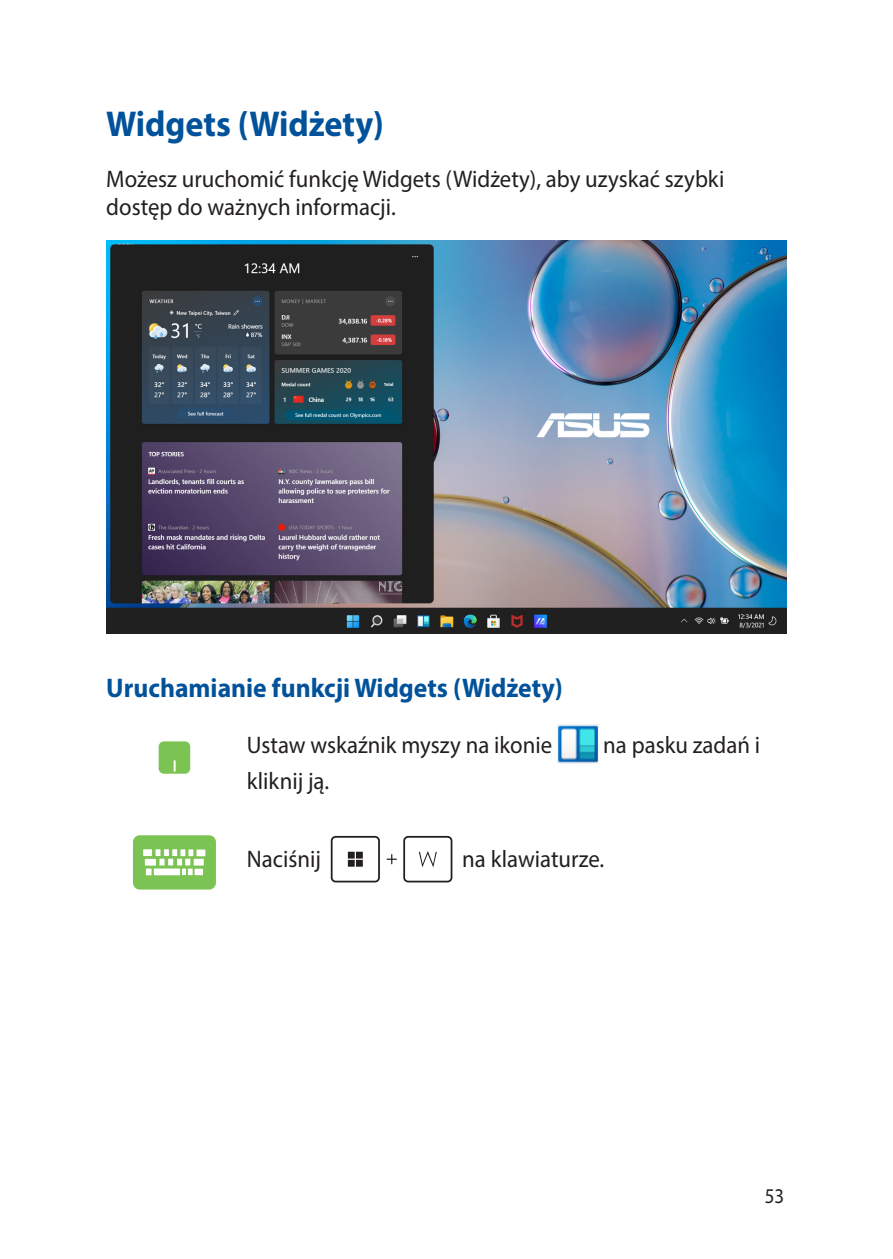
<style>
.page{position:relative;width:893px;height:1259px;background:#fff}
.page>*{position:absolute;margin:0;border:0;box-sizing:border-box;transform-origin:0 0}
.t1{font:700 36px "Myriad Pro";color:#01529a;scale:.95 1}
.t2{font:700 27px "Myriad Pro";color:#01529a;scale:.95 1}
.t3{font:24px/28.8px "Myriad Pro";color:#231f20;scale:.95 1}
.t4{font:21px "Myriad Pro";color:#231f20;scale:.9 1}
</style>
<div class="page">
<img style="left:106px;top:241px;width:681px;height:392px">
<div style="left:159px;top:741px;width:31px;height:32px;background:#7bc352;border-radius:5px"></div>
<svg style="left:174px;top:760px;width:2px;height:11px"></svg>
<img style="left:557px;top:725px;width:41px;height:39px">
<div style="left:134px;top:836px;width:81px;height:52px;background:#7bc352;border-radius:6px"></div>
<div style="left:133px;top:835px;width:83px;height:54px;border:2px solid #7bc352;border-radius:6px"></div>
<div style="left:197px;top:849px;width:8px;height:7px;background:#fff"></div>
<div style="left:145px;top:859px;width:11px;height:6px;background:#fff"></div>
<div style="left:146px;top:868px;width:6px;height:7px;background:#fff"></div>
<div style="left:154px;top:868px;width:26px;height:7px;background:#fff"></div>
<div style="left:194px;top:859px;width:10px;height:6px;background:#fff"></div>
<svg style="left:156px;top:849px;width:37px;height:26px"></svg>
<div style="left:195px;top:868px;width:8px;height:7px;background:#fff"></div>
<div style="left:143px;top:849px;width:9px;height:7px;background:#fff"></div>
<div style="left:403px;top:836px;width:49px;height:46px;border:2px solid #231f20;border-radius:4px"></div>
<svg style="left:387px;top:854px;width:10px;height:10px"></svg>
<div style="left:331px;top:836px;width:49px;height:46px;border:2px solid #231f20;border-radius:4px"></div>
<svg style="left:419px;top:851px;width:18px;height:16px"></svg>
<div style="left:348px;top:860px;width:7px;height:6px;background:#231f20"></div>
<div style="left:356px;top:851px;width:7px;height:7px;background:#231f20"></div>
<div style="left:348px;top:851px;width:7px;height:7px;background:#231f20"></div>
<div style="left:356px;top:860px;width:7px;height:6px;background:#231f20"></div>
<h1 class="t1" style="left:106px;top:101px;width:294px">Widgets (Widżety)</h1>
<p class="t3" style="left:106px;top:164px;width:652px">Możesz uruchomić funkcję Widgets (Widżety), aby uzyskać szybki dostęp do ważnych informacji.</p>
<p class="t2" style="left:106px;top:670px;width:482px">Uruchamianie funkcji Widgets (Widżety)</p>
<p class="t3" style="left:247px;top:729px;width:323px">Ustaw wskaźnik myszy na ikonie</p>
<p class="t3" style="left:603px;top:729px;width:167px">na pasku zadań i</p>
<p class="t3" style="left:247px;top:766px;width:88px">kliknij ją.</p>
<p class="t3" style="left:247px;top:844px;width:79px">Naciśnij</p>
<p class="t3" style="left:462px;top:844px;width:151px">na klawiaturze.</p>
<p class="t4" style="left:765px;top:1182px;width:23px">53</p>
</div>
